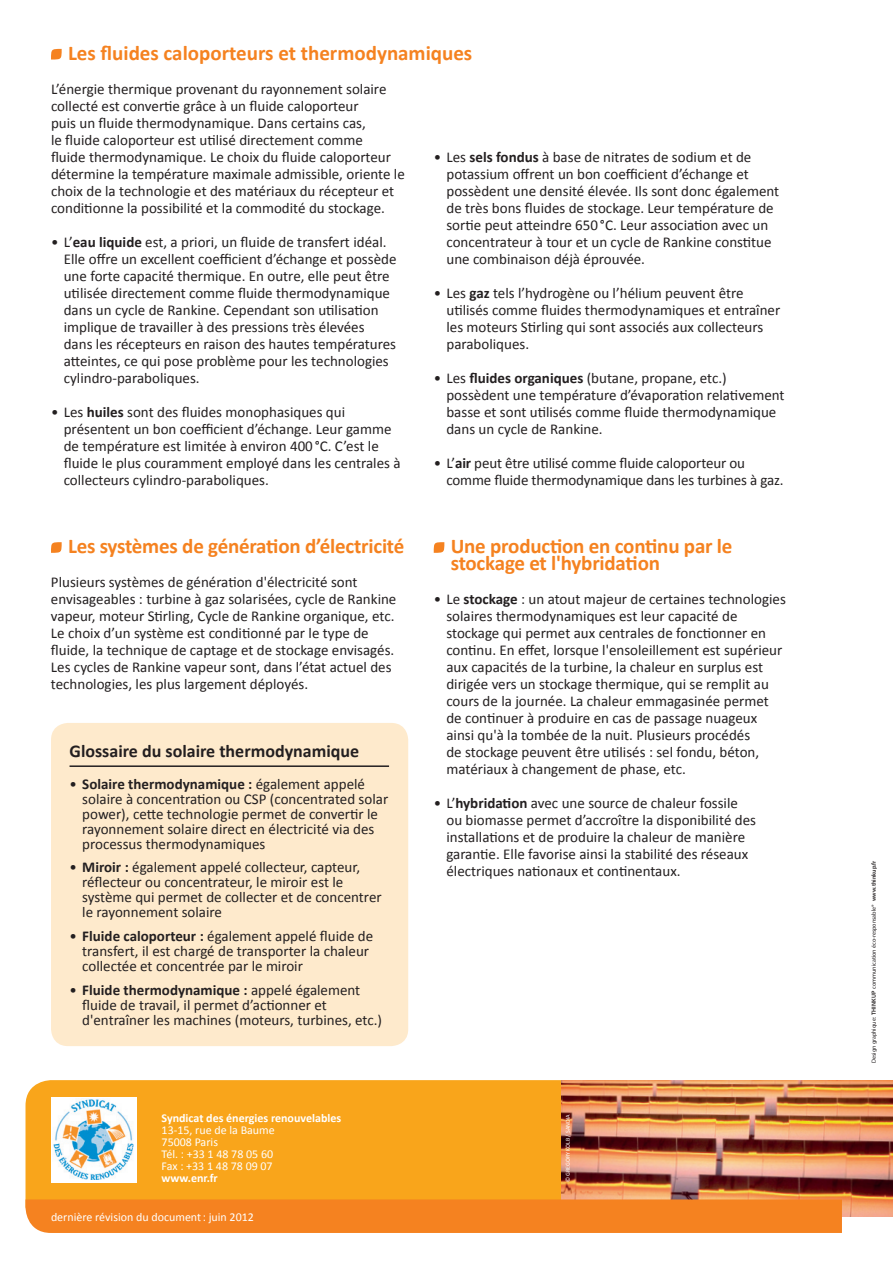
<style>
.page{position:relative;width:893px;height:1263px;background:#fff}
.page>*{position:absolute;margin:0;border:0;box-sizing:border-box;transform-origin:0 0}
.t1{font:700 21px/17px "Calibri";letter-spacing:-.01em;color:#f58220}
.t2{font:700 18px "Calibri";color:#231f20}
.t3{font:15px/17px "Calibri";color:#231f20}
.t4{font:12px/12px "Calibri";color:#fff}
.t5{font:700 12px "Calibri";color:#fff}
.t6{font:6px "Myriad Pro";color:#231f20}
.t7{font:6px "Calibri";color:#fff}
.s1{font-weight:700}
.s2{font-weight:600}
</style>
<div class="page">
<div style="left:26px;top:1080px;width:535px;height:119px;background:#f9a51b"></div>
<div style="left:51px;top:1097px;width:85px;height:85px;background:#fff"></div>
<img style="left:53px;top:1099px;width:81px;height:81px">
<img style="left:561px;top:1080px;width:332px;height:136px">
<div style="left:26px;top:1199px;width:816px;height:34px;background:#f58220"></div>
<svg style="left:51px;top:49px;width:11px;height:11px"></svg>
<svg style="left:434px;top:542px;width:10px;height:11px"></svg>
<svg style="left:51px;top:542px;width:11px;height:11px"></svg>
<div style="left:51px;top:723px;width:357px;height:323px;background:#feeacc;border-radius:17px"></div>
<hr style="left:70px;top:765px;width:319px;height:2px;background:#231f20">
<h1 class="t1" style="left:68px;top:43px;width:406px">Les fluides caloporteurs et thermodynamiques</h1>
<p class="t3" style="left:51px;top:79px;width:355px">L’énergie thermique provenant du rayonnement solaire collecté est convertie grâce à un fluide caloporteur<br>puis un fluide thermodynamique. Dans certains cas,<br>le fluide caloporteur est utilisé directement comme<br>fluide thermodynamique. Le choix du fluide caloporteur détermine la température maximale admissible, oriente le choix de la technologie et des matériaux du récepteur et conditionne la possibilité et la commodité du stockage.</p>
<p class="t3" style="left:64px;top:232px;width:334px;text-indent:-13px">• L’<span class="s1">eau liquide</span> est, a priori, un fluide de transfert idéal.<br>Elle offre un excellent coefficient d’échange et possède une forte capacité thermique. En outre, elle peut être utilisée directement comme fluide thermodynamique dans un cycle de Rankine. Cependant son utilisation implique de travailler à des pressions très élevées dans les récepteurs en raison des hautes températures atteintes, ce qui pose problème pour les technologies cylindro-paraboliques.</p>
<p class="t3" style="left:64px;top:403px;width:338px;text-indent:-13px">• Les <span class="s1">huiles</span> sont des fluides monophasiques qui présentent un bon coefficient d’échange. Leur gamme de température est limitée à environ 400°C. C’est le fluide le plus couramment employé dans les centrales à collecteurs cylindro-paraboliques.</p>
<h1 class="t1" style="left:68px;top:536px;width:338px">Les systèmes de génération d’électricité</h1>
<p class="t3" style="left:51px;top:573px;width:347px">Plusieurs systèmes de génération d'électricité sont envisageables : turbine à gaz solarisées, cycle de Rankine vapeur, moteur Stirling, Cycle de Rankine organique, etc.<br>Le choix d’un système est conditionné par le type de fluide, la technique de captage et de stockage envisagés.<br>Les cycles de Rankine vapeur sont, dans l’état actuel des technologies, les plus largement déployés.</p>
<p class="t2" style="left:70px;top:740px;width:291px">Glossaire du solaire thermodynamique</p>
<p class="t3" style="left:82px;top:776px;width:307px;line-height:15px;text-indent:-13px">• <span class="s1">Solaire thermodynamique :</span> également appelé solaire à concentration ou CSP (concentrated solar power), cette technologie permet de convertir le rayonnement solaire direct en électricité via des processus thermodynamiques</p>
<p class="t3" style="left:82px;top:859px;width:301px;line-height:15px;text-indent:-13px">• <span class="s1">Miroir :</span> également appelé collecteur, capteur, réflecteur ou concentrateur, le miroir est le système qui permet de collecter et de concentrer le rayonnement solaire</p>
<p class="t3" style="left:82px;top:928px;width:292px;line-height:15px;text-indent:-13px">• <span class="s1">Fluide caloporteur :</span> également appelé fluide de transfert, il est chargé de transporter la chaleur collectée et concentrée par le miroir</p>
<p class="t3" style="left:82px;top:981px;width:301px;line-height:15px;text-indent:-13px">• <span class="s1">Fluide thermodynamique :</span> appelé également fluide de travail, il permet d’actionner et d'entraîner les machines (moteurs, turbines, etc.)</p>
<p class="t3" style="left:446px;top:147px;width:334px;text-indent:-13px">• Les <span class="s1">sels fondus</span> à base de nitrates de sodium et de potassium offrent un bon coefficient d’échange et possèdent une densité élevée. Ils sont donc également de très bons fluides de stockage. Leur température de sortie peut atteindre 650°C. Leur association avec un concentrateur à tour et un cycle de Rankine constitue une combinaison déjà éprouvée.</p>
<p class="t3" style="left:446px;top:284px;width:335px;text-indent:-13px">• Les <span class="s1">gaz</span> tels l’hydrogène ou l’hélium peuvent être utilisés comme fluides thermodynamiques et entraîner les moteurs Stirling qui sont associés aux collecteurs paraboliques.</p>
<p class="t3" style="left:446px;top:369px;width:340px;text-indent:-13px">• Les <span class="s1">fluides organiques</span> (butane, propane, etc.) possèdent une température d’évaporation relativement basse et sont utilisés comme fluide thermodynamique dans un cycle de Rankine.</p>
<p class="t3" style="left:446px;top:454px;width:339px;text-indent:-13px">• L’<span class="s1">air</span> peut être utilisé comme fluide caloporteur ou comme fluide thermodynamique dans les turbines à gaz.</p>
<h1 class="t1" style="left:451px;top:536px;width:283px">Une production en continu par le stockage et l'hybridation</h1>
<p class="t3" style="left:446px;top:590px;width:341px;text-indent:-13px">• Le <span class="s1">stockage</span> : un atout majeur de certaines technologies solaires thermodynamiques est leur capacité de stockage qui permet aux centrales de fonctionner en continu. En effet, lorsque l'ensoleillement est supérieur aux capacités de la turbine, la chaleur en surplus est dirigée vers un stockage thermique, qui se remplit au cours de la journée. La chaleur emmagasinée permet de continuer à produire en cas de passage nuageux ainsi qu'à la tombée de la nuit. Plusieurs procédés<br>de stockage peuvent être utilisés : sel fondu, béton, matériaux à changement de phase, etc.</p>
<p class="t3" style="left:446px;top:794px;width:311px;text-indent:-13px">• L’<span class="s1">hybridation</span> avec une source de chaleur fossile ou biomasse permet d’accroître la disponibilité des installations et de produire la chaleur de manière garantie. Elle favorise ainsi la stabilité des réseaux électriques nationaux et continentaux.</p>
<p class="t5" style="left:162px;top:1111px;width:181px">Syndicat des énergies renouvelables</p>
<p class="t4" style="left:162px;top:1123px;width:115px">13-15, rue de la Baume<br>75008 Paris<br>Tél. : +33 1 48 78 05 60<br>Fax : +33 1 48 78 09 07</p>
<p class="t5" style="left:162px;top:1171px;width:58px">www.enr.fr</p>
<p class="t4" style="left:51px;top:1210px;width:204px">dernière révision du document: juin 2012</p>
<p class="t7" style="left:564px;top:1182px;width:69px;rotate:-90deg">© Gregory Kolb / Sandia</p>
<p class="t6" style="left:870px;top:1063px;width:204px;rotate:-90deg">Design graphique: <span class="s2">THINK UP</span> communication éco-responsable® <span class="s2">www.thinkup.fr</span></p>
</div>
